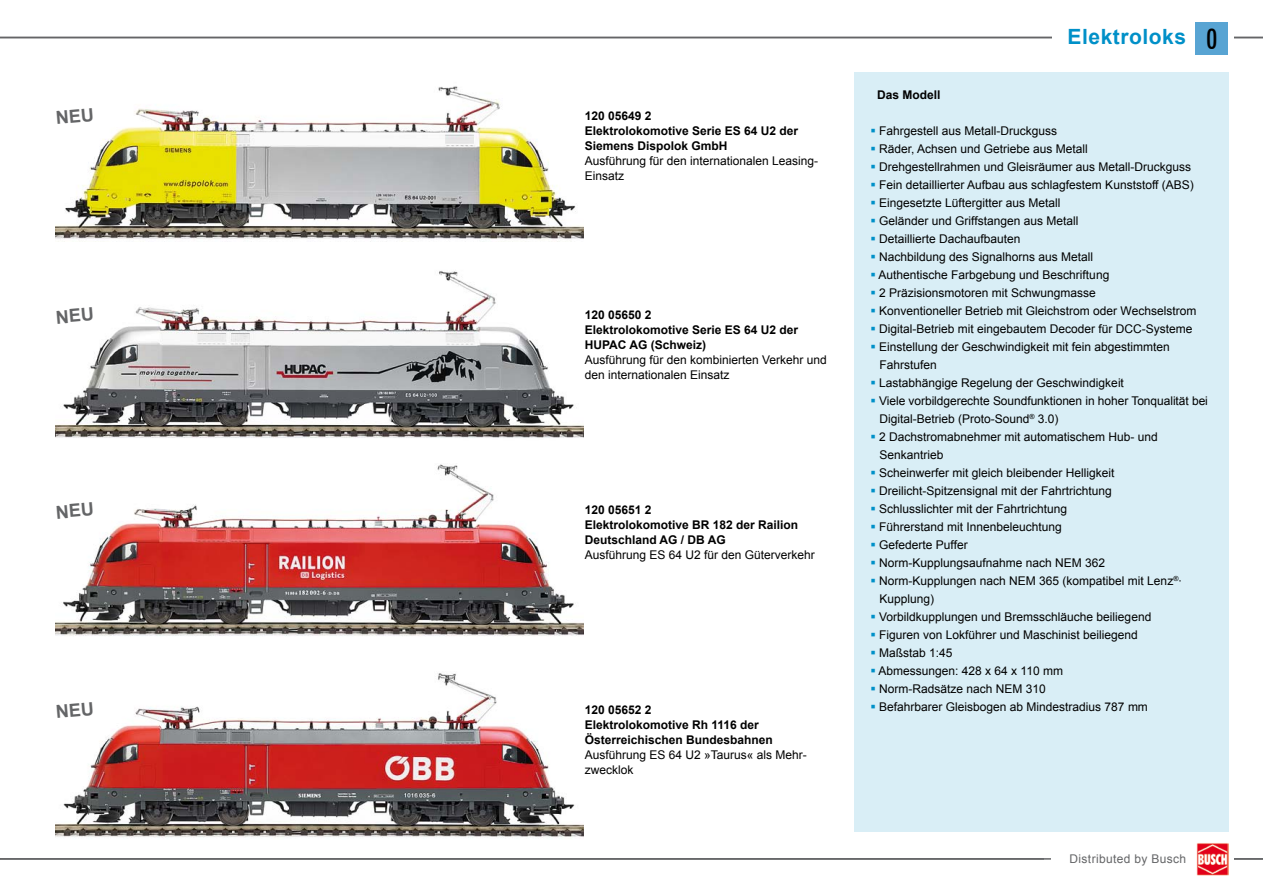
<style>
.page{position:relative;width:1263px;height:893px;background:#fff}
.page>*{position:absolute;margin:0;border:0;box-sizing:border-box;transform-origin:0 0}
.t1{font:700 21px "Arial";letter-spacing:.025em;color:#0090c8}
.t2{font:12px/18px "Arial";color:#000}
.t3{font:700 12px/15px "Arial";color:#000}
.t4{font:12px "Arial";letter-spacing:.03em;color:#646567}
.s1{font-family:"Futura BT";font-weight:500;font-stretch:condensed;font-size:27.9px;color:#000}
.s2{color:#0090c8}
</style>
<div class="page">
<img style="left:55px;top:86px;width:528px;height:156px">
<img style="left:55px;top:271px;width:528px;height:167px">
<hr style="left:0;top:37px;width:1263px;height:1px;background:#646567">
<div style="left:1052px;top:7px;width:182px;height:60px;background:#fff"></div>
<div style="left:855px;top:72px;width:374px;height:759px;background:#d9eef6"></div>
<div style="left:1195px;top:22px;width:33px;height:33px;background:#58a4d3"></div>
<hr style="left:0;top:858px;width:1263px;height:2px;background:#646567">
<svg style="left:1186px;top:843px;width:48px;height:33px"></svg>
<div style="left:1051px;top:854px;width:135px;height:10px;background:#fff"></div>
<img style="left:55px;top:464px;width:528px;height:172px">
<img style="left:55px;top:673px;width:528px;height:165px">
<svg style="left:57px;top:108px;width:36px;height:16px"></svg>
<svg style="left:57px;top:308px;width:36px;height:15px"></svg>
<svg style="left:57px;top:702px;width:36px;height:16px"></svg>
<svg style="left:57px;top:503px;width:36px;height:15px"></svg>
<p class="t3" style="left:585px;top:109px;width:215px">120 05649 2<br>Elektrolokomotive Serie ES 64 U2 der<br>Siemens Dispolok GmbH</p>
<p class="t2" style="left:585px;top:153px;width:235px;line-height:15px">Ausführung für den internationalen Leasing-<br>Einsatz</p>
<p class="t3" style="left:585px;top:308px;width:215px">120 05650 2<br>Elektrolokomotive Serie ES 64 U2 der<br>HUPAC AG (Schweiz)</p>
<p class="t2" style="left:585px;top:353px;width:244px;line-height:15px">Ausführung für den kombinierten Verkehr und den internationalen Einsatz</p>
<p class="t3" style="left:585px;top:503px;width:215px">120 05651 2<br>Elektrolokomotive BR 182 der Railion<br>Deutschland AG / DB AG</p>
<p class="t2" style="left:585px;top:546px;width:232px">Ausführung ES 64 U2 für den Güterverkehr</p>
<p class="t3" style="left:585px;top:703px;width:190px">120 05652 2<br>Elektrolokomotive Rh 1116 der<br>Österreichischen Bundesbahnen</p>
<p class="t2" style="left:585px;top:747px;width:224px;line-height:15px">Ausführung ES 64 U2 »Taurus« als Mehr&shy;zwecklok</p>
<h1 class="t1" style="left:1068px;top:23px;width:151px">Elektroloks <span class="s1">0</span></h1>
<p class="t3" style="left:877px;top:87px;width:65px">Das Modell</p>
<p class="t2" style="left:870px;top:122px;width:188px"><span class="s2">▪</span> Fahrgestell aus Metall-Druckguss</p>
<p class="t2" style="left:870px;top:140px;width:219px"><span class="s2">▪</span> Räder, Achsen und Getriebe aus Metall</p>
<p class="t2" style="left:870px;top:158px;width:322px"><span class="s2">▪</span> Drehgestellrahmen und Gleisräumer aus Metall-Druckguss</p>
<p class="t2" style="left:870px;top:176px;width:325px"><span class="s2">▪</span> Fein detaillierter Aufbau aus schlagfestem Kunststoff (ABS)</p>
<p class="t2" style="left:870px;top:194px;width:192px"><span class="s2">▪</span> Eingesetzte Lüftergitter aus Metall</p>
<p class="t2" style="left:870px;top:212px;width:210px"><span class="s2">▪</span> Geländer und Griffstangen aus Metall</p>
<p class="t2" style="left:870px;top:230px;width:152px"><span class="s2">▪</span> Detaillierte Dachaufbauten</p>
<p class="t2" style="left:870px;top:248px;width:224px"><span class="s2">▪</span> Nachbildung des Signalhorns aus Metall</p>
<p class="t2" style="left:870px;top:266px;width:240px"><span class="s2">▪</span> Authentische Farbgebung und Beschriftung</p>
<p class="t2" style="left:870px;top:284px;width:227px"><span class="s2">▪</span> 2 Präzisionsmotoren mit Schwungmasse</p>
<p class="t2" style="left:870px;top:302px;width:328px"><span class="s2">▪</span> Konventioneller Betrieb mit Gleichstrom oder Wechselstrom</p>
<p class="t2" style="left:870px;top:320px;width:324px"><span class="s2">▪</span> Digital-Betrieb mit eingebautem Decoder für DCC-Systeme</p>
<p class="t2" style="left:879px;top:338px;width:292px;text-indent:-9px"><span class="s2">▪</span> Einstellung der Geschwindigkeit mit fein abgestimmten<br>Fahrstufen</p>
<p class="t2" style="left:870px;top:374px;width:255px"><span class="s2">▪</span> Lastabhängige Regelung der Geschwindigkeit</p>
<p class="t2" style="left:879px;top:392px;width:330px;text-indent:-9px"><span class="s2">▪</span> Viele vorbildgerechte Soundfunktionen in hoher Tonqualität bei<br>Digital-Betrieb (Proto-Sound<sup>®</sup> 3.0)</p>
<p class="t2" style="left:879px;top:428px;width:280px;text-indent:-9px"><span class="s2">▪</span> 2 Dachstromabnehmer mit automatischem Hub- und<br>Senkantrieb</p>
<p class="t2" style="left:870px;top:464px;width:246px"><span class="s2">▪</span> Scheinwerfer mit gleich bleibender Helligkeit</p>
<p class="t2" style="left:870px;top:482px;width:243px"><span class="s2">▪</span> Dreilicht-Spitzensignal mit der Fahrtrichtung</p>
<p class="t2" style="left:870px;top:500px;width:198px"><span class="s2">▪</span> Schlusslichter mit der Fahrtrichtung</p>
<p class="t2" style="left:870px;top:518px;width:193px"><span class="s2">▪</span> Führerstand mit Innenbeleuchtung</p>
<p class="t2" style="left:870px;top:536px;width:99px"><span class="s2">▪</span> Gefederte Puffer</p>
<p class="t2" style="left:870px;top:554px;width:236px"><span class="s2">▪</span> Norm-Kupplungsaufnahme nach NEM 362</p>
<p class="t2" style="left:879px;top:572px;width:304px;text-indent:-9px"><span class="s2">▪</span> Norm-Kupplungen nach NEM 365 (kompatibel mit Lenz<sup>®</sup>·<br>Kupplung)</p>
<p class="t2" style="left:870px;top:608px;width:282px"><span class="s2">▪</span> Vorbildkupplungen und Bremsschläuche beiliegend</p>
<p class="t2" style="left:870px;top:626px;width:269px"><span class="s2">▪</span> Figuren von Lokführer und Maschinist beiliegend</p>
<p class="t2" style="left:870px;top:644px;width:84px"><span class="s2">▪</span> Maßstab 1:45</p>
<p class="t2" style="left:870px;top:662px;width:194px"><span class="s2">▪</span> Abmessungen: 428 x 64 x 110 mm</p>
<p class="t2" style="left:870px;top:680px;width:177px"><span class="s2">▪</span> Norm-Radsätze nach NEM 310</p>
<p class="t2" style="left:870px;top:698px;width:279px"><span class="s2">▪</span> Befahrbarer Gleisbogen ab Mindestradius 787 mm</p>
<p class="t4" style="left:1070px;top:851px;width:118px">Distributed by Busch</p>
</div>
